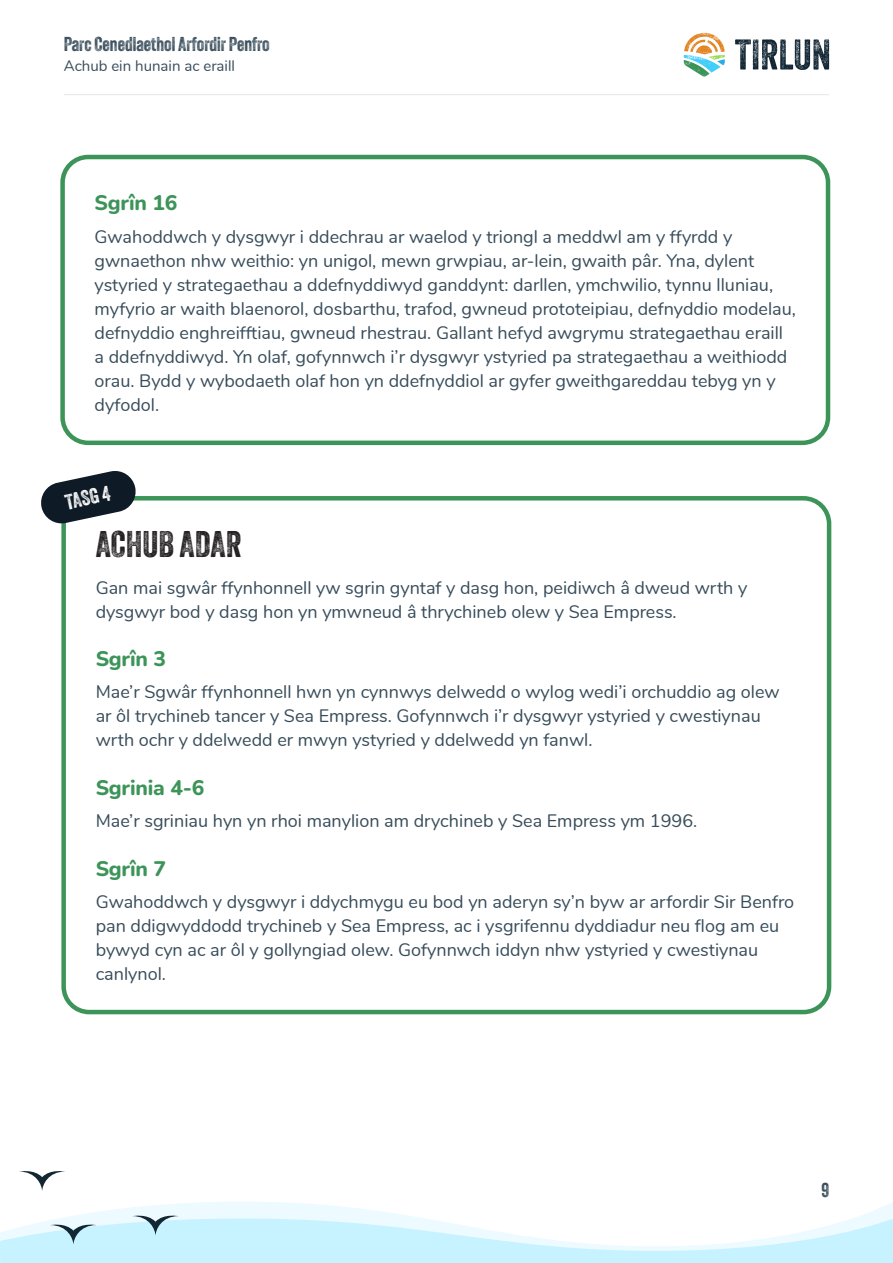
<style>
.page{position:relative;width:893px;height:1263px;background:#fff}
.page>*{position:absolute;margin:0;border:0;box-sizing:border-box;transform-origin:0 0}
.Page_sub_heading{font:36px "Veneer Two";color:#231f20}
.Page_section_heading{font:800 21px "Nunito";letter-spacing:-.01em;color:#3d9459}
.Key_activity_heading{font:21px "Veneer Two";color:#fff}
.t1{font:19.5px "Veneer Two";color:#374c5a}
.Body_text{font:18px/24px "Nunito";color:#374c5a}
.t2{font:15px "Nunito";color:#374c5a}
</style>
<div class="page">
<svg style="left:735px;top:39px;width:94px;height:31px"></svg>
<svg style="left:684px;top:33px;width:41px;height:44px"></svg>
<hr style="left:64px;top:94px;width:765px;height:1px;background:#e6e7e9">
<svg style="left:93px;top:1202px;width:800px;height:11px"></svg>
<svg style="left:19px;top:1171px;width:46px;height:20px"></svg>
<svg style="left:0;top:1213px;width:893px;height:50px"></svg>
<div style="left:61px;top:496px;width:770px;height:518px;border:4px solid #3d9459;border-radius:26px"></div>
<svg style="left:41px;top:471px;width:96px;height:54px"></svg>
<div style="left:60px;top:155px;width:770px;height:290px;border:4px solid #3d9459;border-radius:26px"></div>
<p class="t1" style="left:64px;top:32px;width:207px">Parc Cenedlaethol Arfordir Penfro</p>
<p class="t2" style="left:64px;top:54px;width:173px">Achub ein hunain ac eraill</p>
<p class="Page_section_heading" style="left:95px;top:188px;width:84px">Sgrîn 16</p>
<p class="Body_text" style="left:95px;top:223px;width:703px">Gwahoddwch y dysgwyr i ddechrau ar waelod y triongl a meddwl am y ffyrdd y gwnaethon nhw weithio: yn unigol, mewn grwpiau, ar-lein, gwaith pâr. Yna, dylent ystyried y strategaethau a ddefnyddiwyd ganddynt: darllen, ymchwilio, tynnu lluniau, myfyrio ar waith blaenorol, dosbarthu, trafod, gwneud prototeipiau, defnyddio modelau, defnyddio enghreifftiau, gwneud rhestrau. Gallant hefyd awgrymu strategaethau eraill a ddefnyddiwyd. Yn olaf, gofynnwch i’r dysgwyr ystyried pa strategaethau a weithiodd orau. Bydd y wybodaeth olaf hon yn ddefnyddiol ar gyfer gweithgareddau tebyg yn y dyfodol.</p>
<p class="Key_activity_heading" style="left:63px;top:490px;width:47px;rotate:-12deg">TASG 4</p>
<p class="Page_sub_heading" style="left:96px;top:522px;width:147px">ACHUB ADAR</p>
<p class="Body_text" style="left:96px;top:574px;width:653px">Gan mai sgwâr ffynhonnell yw sgrin gyntaf y dasg hon, peidiwch â dweud wrth y dysgwyr bod y dasg hon yn ymwneud â thrychineb olew y Sea Empress.</p>
<p class="Page_section_heading" style="left:96px;top:644px;width:72px">Sgrîn 3</p>
<p class="Body_text" style="left:96px;top:679px;width:685px">Mae’r Sgwâr ffynhonnell hwn yn cynnwys delwedd o wylog wedi’i orchuddio ag olew ar ôl trychineb tancer y Sea Empress. Gofynnwch i’r dysgwyr ystyried y cwestiynau wrth ochr y ddelwedd er mwyn ystyried y ddelwedd yn fanwl.</p>
<p class="Page_section_heading" style="left:96px;top:772px;width:110px">Sgrinia 4-6</p>
<p class="Body_text" style="left:96px;top:808px;width:603px">Mae’r sgriniau hyn yn rhoi manylion am drychineb y Sea Empress ym 1996.</p>
<p class="Page_section_heading" style="left:96px;top:853px;width:72px">Sgrîn 7</p>
<p class="Body_text" style="left:96px;top:889px;width:700px">Gwahoddwch y dysgwyr i ddychmygu eu bod yn aderyn sy’n byw ar arfordir Sir Benfro pan ddigwyddodd trychineb y Sea Empress, ac i ysgrifennu dyddiadur neu flog am eu bywyd cyn ac ar ôl y gollyngiad olew. Gofynnwch iddyn nhw ystyried y cwestiynau canlynol.</p>
<p class="t1" style="left:821px;top:1178px;width:9px">9</p>
</div>
